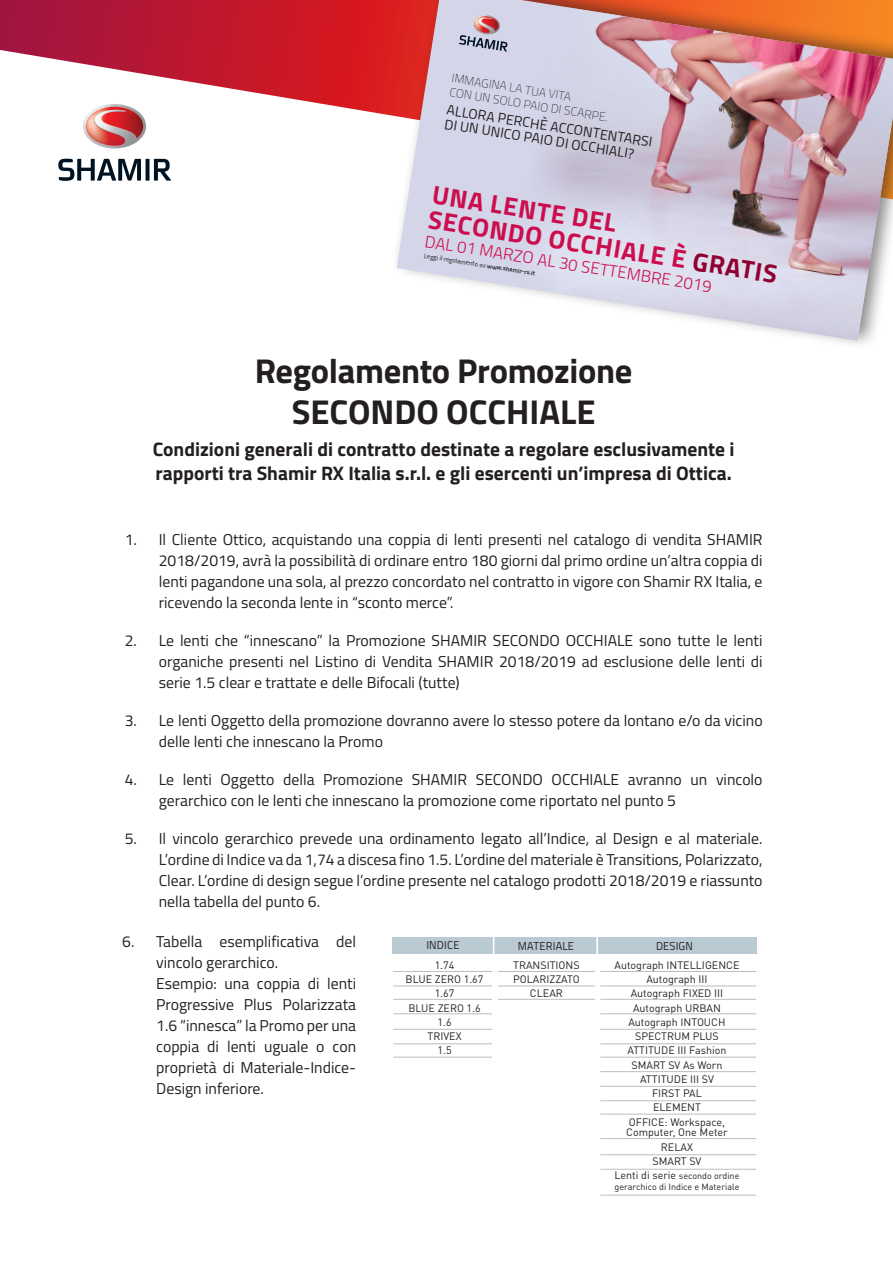
<style>
.page{position:relative;width:893px;height:1263px;background:#fff}
.page>*{position:absolute;margin:0;border:0;box-sizing:border-box;transform-origin:0 0}
.t1{font:700 34.5px "Titillium";letter-spacing:-.01em;color:#231f20}
.t2{font:700 25.8px "Titillium";color:#cc0d4d}
.t3{font:700 19.5px/23.4px "Titillium";color:#231f20}
.t4{font:300 16.8px "Titillium";color:#cc0d4d}
.t5{font:15.75px/21px "Titillium";color:#231f20;text-align:justify}
.t6{font:13.95px "Titillium";color:#231f20}
.t7{font:100 12px "Titillium";color:#231f20}
.t8{font:11.55px "Titillium";letter-spacing:.02em;color:#231f20;scale:.95 1}
.t9{font:10.65px "DINOT";color:#231f20}
.t10{font:9px/10.6px "DINOT";color:#231f20}
.t11{font:6.45px "Titillium";color:#231f20}
.s1{color:#900131}
.s2{font-weight:600}
.s3{font-size:10.65px}
</style>
<div class="page">
<svg style="left:0;top:0;width:392px;height:181px"></svg>
<svg style="left:58px;top:159px;width:83px;height:22px"></svg>
<svg style="left:146px;top:159px;width:4px;height:22px"></svg>
<svg style="left:154px;top:159px;width:17px;height:22px"></svg>
<img style="left:78px;top:99px;width:74px;height:55px">
<svg style="left:83px;top:104px;width:63px;height:45px"></svg>
<div style="left:392px;top:937px;width:365px;height:16px;background:#bacad2"></div>
<hr style="left:393px;top:971px;width:99px;height:1px;background:#bcbdc0">
<hr style="left:600px;top:971px;width:156px;height:1px;background:#bcbdc0">
<hr style="left:498px;top:971px;width:97px;height:1px;background:#bcbdc0">
<hr style="left:393px;top:999px;width:99px;height:1px;background:#bcbdc0">
<hr style="left:600px;top:999px;width:156px;height:1px;background:#bcbdc0">
<hr style="left:498px;top:999px;width:97px;height:1px;background:#bcbdc0">
<hr style="left:393px;top:986px;width:99px;height:1px;background:#bcbdc0">
<hr style="left:600px;top:986px;width:156px;height:1px;background:#bcbdc0">
<hr style="left:498px;top:986px;width:97px;height:1px;background:#bcbdc0">
<hr style="left:393px;top:1013px;width:99px;height:1px;background:#bcbdc0">
<hr style="left:600px;top:1013px;width:156px;height:1px;background:#bcbdc0">
<hr style="left:600px;top:1086px;width:156px;height:1px;background:#bcbdc0">
<hr style="left:600px;top:1114px;width:156px;height:1px;background:#bcbdc0">
<hr style="left:600px;top:1100px;width:156px;height:1px;background:#bcbdc0">
<hr style="left:600px;top:1138px;width:156px;height:1px;background:#bcbdc0">
<hr style="left:393px;top:1029px;width:99px;height:1px;background:#bcbdc0">
<hr style="left:600px;top:1029px;width:156px;height:1px;background:#bcbdc0">
<hr style="left:393px;top:1057px;width:99px;height:1px;background:#bcbdc0">
<hr style="left:600px;top:1057px;width:156px;height:1px;background:#bcbdc0">
<hr style="left:393px;top:1043px;width:99px;height:1px;background:#bcbdc0">
<hr style="left:600px;top:1043px;width:156px;height:1px;background:#bcbdc0">
<hr style="left:600px;top:1071px;width:156px;height:1px;background:#bcbdc0">
<hr style="left:600px;top:1154px;width:156px;height:1px;background:#bcbdc0">
<hr style="left:600px;top:1169px;width:156px;height:1px;background:#bcbdc0">
<hr style="left:600px;top:1195px;width:156px;height:1px;background:#bcbdc0">
<hr style="left:596px;top:936px;width:2px;height:20px;background:#fff">
<svg style="left:493px;top:937px;width:3px;height:17px"></svg>
<div style="left:392px;top:0;width:501px;height:351px;background:#231f20;opacity:.53"></div>
<svg style="left:397px;top:0;width:496px;height:341px;fill:#d4d5e9"></svg>
<img style="left:510px;top:4px;width:383px;height:337px">
<img style="left:469px;top:10px;width:35px;height:5px">
<svg style="left:459px;top:15px;width:49px;height:37px;background:#b7a6b5"></svg>
<p class="t7" style="left:453px;top:69px;width:122px;rotate:9deg">IMMAGINA LA TUA VITA</p>
<p class="t7" style="left:451px;top:84px;width:162px;rotate:9deg">CON UN SOLO PAIO DI SCARPE.</p>
<p class="t6" style="left:448px;top:99px;width:209px;rotate:9deg">ALLORA PERCHÈ ACCONTENTARSI</p>
<p class="t6" style="left:446px;top:114px;width:193px;rotate:9deg">DI UN UNICO PAIO DI OCCHIALI?</p>
<p class="t2" style="left:436px;top:175px;width:187px;rotate:9deg">UNA LENTE DEL</p>
<p class="t2" style="left:432px;top:200px;width:354px;rotate:9deg">SECONDO OCCHIALE È <span class="s1">GRATIS</span></p>
<p class="t4" style="left:427px;top:229px;width:292px;rotate:9deg">DAL 01 MARZO AL 30 SETTEMBRE 2019</p>
<p class="t11" style="left:425px;top:251px;width:114px;rotate:9deg">Leggi il regolamento su <span class="s2">www.shamir-rx.it</span></p>
<p class="t1" style="left:255px;top:345px;width:379px">Regolamento Promozione</p>
<p class="t1" style="left:292px;top:386px;width:305px">SECONDO OCCHIALE</p>
<p class="t3" style="left:153px;top:437px;width:583px">Condizioni generali di contratto destinate a regolare esclusivamente i rapporti tra Shamir RX Italia s.r.l. e gli esercenti un’impresa di Ottica.</p>
<p class="t5" style="left:159px;top:528px;width:605px;text-indent:-34px">1. Il Cliente Ottico, acquistando una coppia di lenti presenti nel catalogo di vendita SHAMIR 2018/2019, avrà la possibilità di ordinare entro 180 giorni dal primo ordine un’altra coppia di lenti pagandone una sola, al prezzo concordato nel contratto in vigore con Shamir RX Italia, e ricevendo la seconda lente in “sconto merce”.</p>
<p class="t5" style="left:159px;top:629px;width:605px;text-indent:-34px">2. Le lenti che “innescano” la Promozione SHAMIR SECONDO OCCHIALE sono tutte le lenti organiche presenti nel Listino di Vendita SHAMIR 2018/2019 ad esclusione delle lenti di serie 1.5 clear e trattate e delle Bifocali (tutte)</p>
<p class="t5" style="left:159px;top:709px;width:605px;text-indent:-34px">3. Le lenti Oggetto della promozione dovranno avere lo stesso potere da lontano e/o da vicino delle lenti che innescano la Promo</p>
<p class="t5" style="left:159px;top:768px;width:605px;text-indent:-34px">4. Le lenti Oggetto della Promozione SHAMIR SECONDO OCCHIALE avranno un vincolo gerarchico con le lenti che innescano la promozione come riportato nel punto 5</p>
<p class="t5" style="left:159px;top:827px;width:605px;text-indent:-34px">5. Il vincolo gerarchico prevede una ordinamento legato all’Indice, al Design e al materiale.<br>L’ordine di Indice va da 1,74 a discesa fino 1.5. L’ordine del materiale è Transitions, Polarizzato, Clear. L’ordine di design segue l’ordine presente nel catalogo prodotti 2018/2019 e riassunto nella tabella del punto 6.</p>
<p class="t5" style="left:156px;top:930px;width:201px;text-indent:-34px">6. Tabella esemplificativa del vincolo gerarchico.</p>
<p class="t5" style="left:156px;top:972px;width:201px">Esempio: una coppia di lenti Progressive Plus Polarizzata 1.6 “innesca” la Promo per una coppia di lenti uguale o con proprietà di Materiale-Indice-Design inferiore.</p>
<p class="t8" style="left:426px;top:936px;width:36px">INDICE</p>
<p class="t8" style="left:518px;top:937px;width:61px">MATERIALE</p>
<p class="t8" style="left:656px;top:937px;width:40px">DESIGN</p>
<p class="t9" style="left:435px;top:958px;width:21px">1.74</p>
<p class="t9" style="left:513px;top:958px;width:68px">TRANSITIONS</p>
<p class="t9" style="left:614px;top:958px;width:126px">Autograph INTELLIGENCE</p>
<p class="t9" style="left:406px;top:973px;width:79px">BLUE ZERO 1.67</p>
<p class="t9" style="left:513px;top:973px;width:68px">POLARIZZATO</p>
<p class="t9" style="left:646px;top:973px;width:63px">Autograph III</p>
<p class="t9" style="left:435px;top:987px;width:21px">1.67</p>
<p class="t9" style="left:530px;top:987px;width:34px">CLEAR</p>
<p class="t9" style="left:631px;top:987px;width:94px">Autograph FIXED III</p>
<p class="t9" style="left:408px;top:1001px;width:74px">BLUE ZERO 1.6</p>
<p class="t9" style="left:633px;top:1001px;width:89px">Autograph URBAN</p>
<p class="t9" style="left:437px;top:1015px;width:16px">1.6</p>
<p class="t9" style="left:628px;top:1015px;width:99px">Autograph INTOUCH</p>
<p class="t9" style="left:427px;top:1029px;width:36px">TRIVEX</p>
<p class="t9" style="left:635px;top:1029px;width:85px">SPECTRUM PLUS</p>
<p class="t9" style="left:437px;top:1044px;width:16px">1.5</p>
<p class="t9" style="left:627px;top:1044px;width:101px">ATTITUDE III Fashion</p>
<p class="t9" style="left:631px;top:1058px;width:93px">SMART SV As Worn</p>
<p class="t9" style="left:640px;top:1072px;width:75px">ATTITUDE III SV</p>
<p class="t9" style="left:652px;top:1086px;width:51px">FIRST PAL</p>
<p class="t9" style="left:653px;top:1101px;width:49px">ELEMENT</p>
<p class="t9" style="left:629px;top:1115px;width:98px">OFFICE: Workspace,</p>
<p class="t9" style="left:626px;top:1126px;width:103px">Computer, One Meter</p>
<p class="t9" style="left:661px;top:1140px;width:34px">RELAX</p>
<p class="t9" style="left:652px;top:1154px;width:50px">SMART SV</p>
<p class="t10" style="left:614px;top:1170px;width:127px"><span class="s3">Lenti di serie</span> secondo ordine gerarchico di Indice e Materiale</p>
</div>
